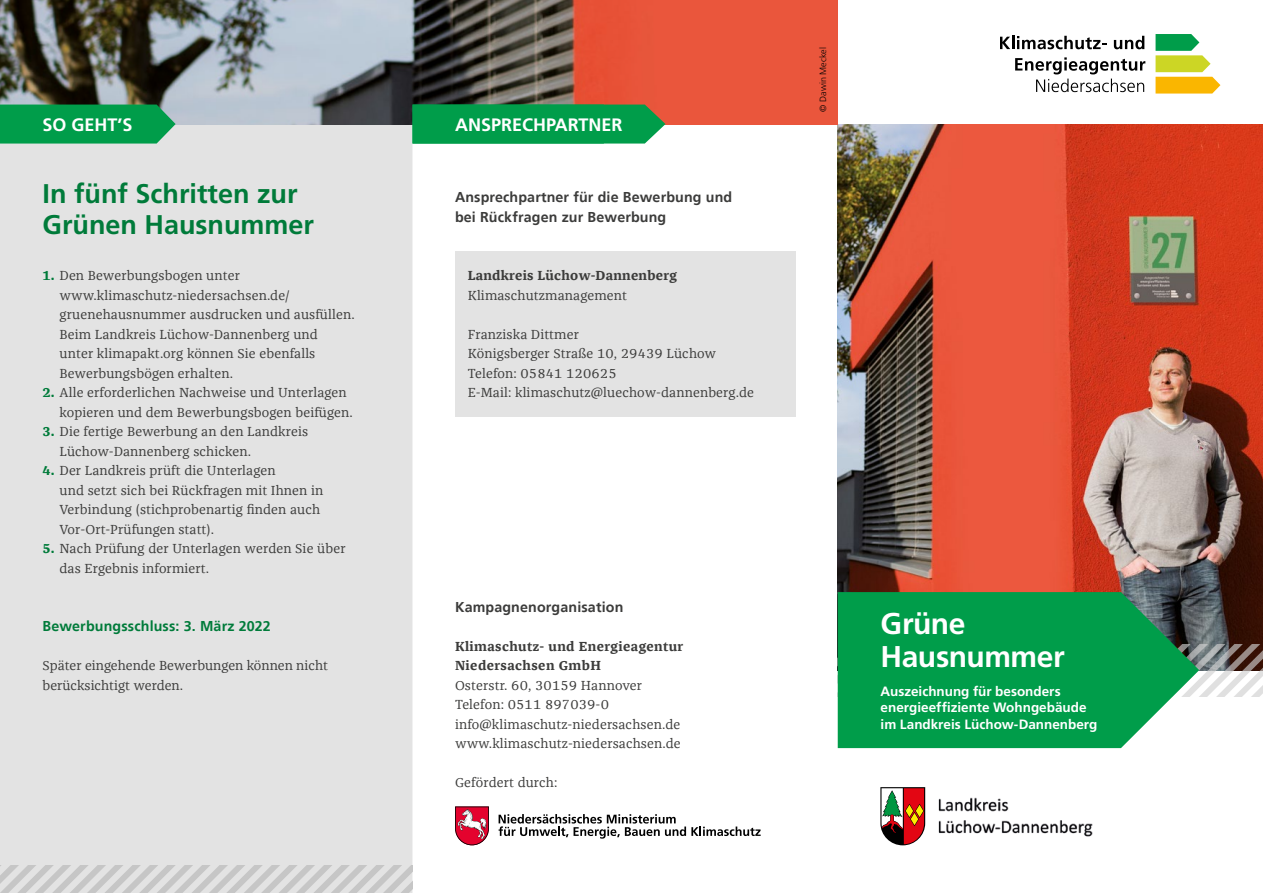
<style>
.page{position:relative;width:1263px;height:893px;background:#fff}
.page>*{position:absolute;margin:0;border:0;box-sizing:border-box;transform-origin:0 0}
.t1{font:700 30px/33px "Frutiger LT";letter-spacing:-.015em;color:#fff}
.t2{font:700 27px/31.5px "Frutiger LT";color:#007b3a}
.t3{font:700 18px "Frutiger LT";color:#fff}
.t4{font:700 14.25px/19.5px "NDS Frutiger";letter-spacing:.01em;color:#3c3c3b}
.t5{font:700 14.25px "NDS Frutiger";letter-spacing:.01em;color:#007b3a}
.t6{font:13.5px/19.5px "Franziska Offc";letter-spacing:.01em;color:#3c3c3b}
.t7{font:700 13.5px/16.5px "Frutiger LT";color:#fff}
.t8{font:700 13.5px/19.5px "Franziska Offc";letter-spacing:.03em;color:#3c3c3b}
.t9{font:300 9px "NDS Frutiger";color:#000}
.s1{font-weight:700;color:#007b3a}
</style>
<div class="page">
<img style="left:838px;top:124px;width:425px;height:520px">
<svg style="left:1199px;top:644px;width:64px;height:52px"></svg>
<svg style="left:838px;top:592px;width:361px;height:156px;background:#119d54"></svg>
<div style="left:0;top:124px;width:412px;height:741px;background:#e3e3e3"></div>
<img style="left:0;top:0;width:838px;height:124px">
<svg style="left:1155px;top:34px;width:65px;height:60px"></svg>
<svg style="left:1000px;top:36px;width:107px;height:13px"></svg>
<svg style="left:1114px;top:36px;width:30px;height:13px"></svg>
<svg style="left:1015px;top:57px;width:130px;height:35px"></svg>
<svg style="left:0;top:865px;width:412px;height:28px;background:#d4d4d4"></svg>
<svg style="left:455px;top:806px;width:34px;height:39px"></svg>
<svg style="left:499px;top:814px;width:262px;height:25px"></svg>
<div style="left:455px;top:251px;width:340px;height:166px;background:#e3e3e3"></div>
<svg style="left:0;top:105px;width:176px;height:39px;background:#0da053"></svg>
<div style="left:412px;top:105px;width:253px;height:39px;background:#009d4a"></div>
<img style="left:938px;top:797px;width:154px;height:40px">
<svg style="left:880px;top:787px;width:45px;height:58px"></svg>
<h3 class="t3" style="left:43px;top:114px;width:92px">SO GEHT’S</h3>
<h3 class="t3" style="left:455px;top:114px;width:169px">ANSPRECHPARTNER</h3>
<h2 class="t2" style="left:43px;top:178px;width:273px">In fünf Schritten zur<br>Grünen Hausnummer</h2>
<p class="t6" style="left:60px;top:266px;width:297px;text-indent:-17px"><span class="s1">1.</span> Den Bewerbungsbogen unter www.klimaschutz-niedersachsen.de/ gruenehausnummer ausdrucken und ausfüllen.<br>Beim Landkreis Lüchow-Dannenberg und unter klimapakt.org können Sie ebenfalls Bewerbungsbögen erhalten.</p>
<p class="t6" style="left:60px;top:383px;width:295px;text-indent:-17px"><span class="s1">2.</span> Alle erforderlichen Nachweise und Unterlagen kopieren und dem Bewerbungsbogen beifügen.</p>
<p class="t6" style="left:60px;top:422px;width:250px;text-indent:-17px"><span class="s1">3.</span> Die fertige Bewerbung an den Landkreis<br>Lüchow-Dannenberg schicken.</p>
<p class="t6" style="left:60px;top:461px;width:265px;text-indent:-17px"><span class="s1">4.</span> Der Landkreis prüft die Unterlagen<br>und setzt sich bei Rückfragen mit Ihnen in Verbindung (stichprobenartig finden auch Vor-Ort-Prüfungen statt).</p>
<p class="t6" style="left:60px;top:539px;width:288px;text-indent:-17px"><span class="s1">5.</span> Nach Prüfung der Unterlagen werden Sie über das Ergebnis informiert.</p>
<p class="t5" style="left:43px;top:618px;width:230px">Bewerbungsschluss: 3. März 2022</p>
<p class="t6" style="left:43px;top:656px;width:287px">Später eingehende Bewerbungen können nicht berücksichtigt werden.</p>
<p class="t4" style="left:455px;top:187px;width:279px">Ansprechpartner für die Bewerbung und bei Rückfragen zur Bewerbung</p>
<p class="t8" style="left:468px;top:266px;width:211px">Landkreis Lüchow-Dannenberg</p>
<p class="t6" style="left:468px;top:285px;width:161px">Klimaschutzmanagement</p>
<p class="t6" style="left:468px;top:324px;width:288px">Franziska Dittmer<br>Königsberger Straße 10, 29439 Lüchow<br>Telefon: 05841 120625<br>E-Mail: klimaschutz@luechow-dannenberg.de</p>
<p class="t4" style="left:455px;top:597px;width:170px">Kampagnenorganisation</p>
<p class="t8" style="left:455px;top:636px;width:230px">Klimaschutz- und Energieagentur<br>Niedersachsen GmbH</p>
<p class="t6" style="left:455px;top:675px;width:227px">Osterstr. 60, 30159 Hannover<br>Telefon: 0511 897039-0 info@klimaschutz-niedersachsen.de www.klimaschutz-niedersachsen.de</p>
<p class="t6" style="left:455px;top:773px;width:104px">Gefördert durch:</p>
<p class="t9" style="left:818px;top:112px;width:66px;rotate:-90deg">© Dawin Meckel</p>
<h1 class="t1" style="left:881px;top:607px;width:186px">Grüne<br>Hausnummer</h1>
<p class="t7" style="left:881px;top:683px;width:218px">Auszeichnung für besonders energieeffiziente Wohngebäude im Landkreis Lüchow-Dannenberg</p>
</div>
